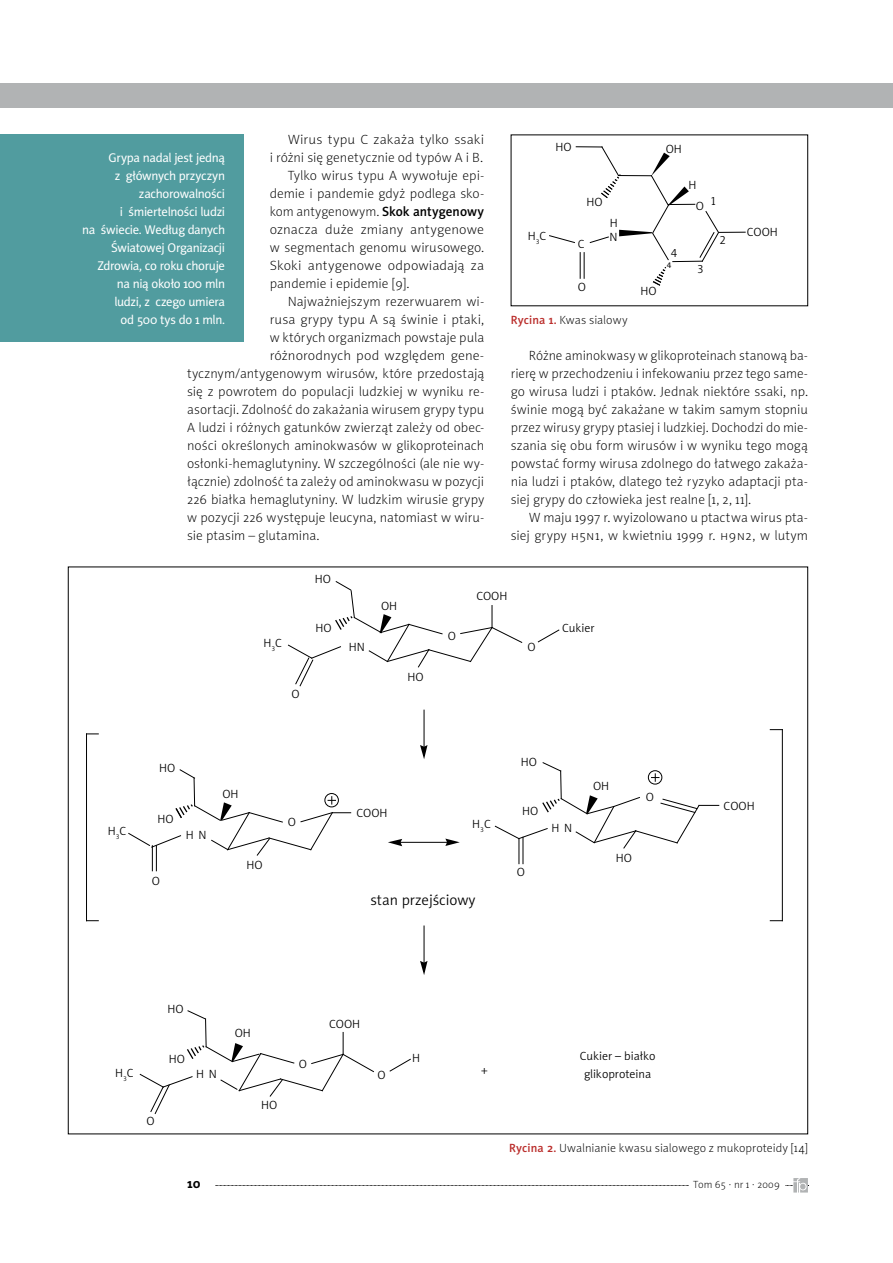
<style>
.page{position:relative;width:893px;height:1263px;background:#fff}
.page>*{position:absolute;margin:0;border:0;box-sizing:border-box;transform-origin:0 0}
.t1{font:15px "Naomi Sans EFN Light";color:#000}
.t2{font:13.5px/18px "Naomi Sans EFN Thin";letter-spacing:.005em;color:#000;text-align:justify}
.t3{font:700 13.5px "Naomi Sans EFN";color:#000}
.t4{font:12.75px/18px "Naomi Sans EFN";letter-spacing:-.025em;color:#fff;text-align:right}
.t5{font:12px/18px "Naomi Sans EFN Light";color:#000;text-align:center}
.t6{font:12px "Naomi Sans EFN Thin";letter-spacing:.01em;color:#000}
.t7{font:10.5px "Naomi Sans EFN Thin";letter-spacing:.01em;color:#000}
.t8{font:8.4px "Naomi Sans EFN";color:#000}
.s1{font-family:"Naomi Sans EFN Medium"}
.s2{font-family:"Naomi Sans EFN Medium";color:#ba2d2b}
</style>
<div class="page">
<div style="left:0;top:83px;width:893px;height:25px;background:#b1b3b4"></div>
<svg style="left:215px;top:1178px;width:594px;height:14px"></svg>
<svg style="left:549px;top:146px;width:196px;height:140px"></svg>
<svg style="left:128px;top:769px;width:223px;height:102px"></svg>
<svg style="left:389px;top:1058px;width:22px;height:14px"></svg>
<svg style="left:139px;top:1010px;width:235px;height:104px"></svg>
<svg style="left:288px;top:581px;width:234px;height:105px"></svg>
<svg style="left:538px;top:629px;width:22px;height:14px"></svg>
<svg style="left:495px;top:762px;width:224px;height:102px"></svg>
<svg style="left:388px;top:838px;width:72px;height:8px"></svg>
<hr style="left:86px;top:734px;width:1px;height:187px;background:#000">
<svg style="left:770px;top:729px;width:12px;height:1px"></svg>
<hr style="left:782px;top:730px;width:1px;height:191px;background:#000">
<svg style="left:770px;top:920px;width:12px;height:1px"></svg>
<hr style="left:394px;top:842px;width:60px;height:1px;background:#000">
<svg style="left:420px;top:961px;width:7px;height:14px"></svg>
<hr style="left:424px;top:925px;width:1px;height:47px;background:#000">
<svg style="left:420px;top:745px;width:7px;height:14px"></svg>
<hr style="left:424px;top:710px;width:1px;height:46px;background:#000">
<div style="left:0;top:135px;width:243px;height:207px;background:#519c9f"></div>
<p class="t2" style="left:288px;top:131px;width:198px">Wirus typu C zakaża tylko ssaki</p>
<p class="t2" style="left:270px;top:149px;width:215px">i różni się genetycznie od typów A i B.</p>
<p class="t2" style="left:288px;top:167px;width:198px">Tylko wirus typu A wywołuje epi-</p>
<p class="t2" style="left:270px;top:185px;width:216px">demie i pandemie gdyż podlega sko-</p>
<p class="t2" style="left:270px;top:203px;width:216px">kom antygenowym. <span class="s1">Skok antygenowy</span></p>
<p class="t2" style="left:270px;top:221px;width:216px">oznacza duże zmiany antygenowe</p>
<p class="t2" style="left:270px;top:239px;width:216px">w segmentach genomu wirusowego.</p>
<p class="t2" style="left:270px;top:257px;width:216px">Skoki antygenowe odpowiadają za</p>
<p class="t2" style="left:270px;top:275px;width:141px">pandemie i epidemie [9].</p>
<p class="t2" style="left:288px;top:293px;width:198px">Najważniejszym rezerwuarem wi-</p>
<p class="t2" style="left:270px;top:311px;width:216px">rusa grypy typu A są świnie i ptaki,</p>
<p class="t2" style="left:270px;top:329px;width:216px">w których organizmach powstaje pula</p>
<p class="t2" style="left:270px;top:347px;width:216px">różnorodnych pod względem gene-</p>
<p class="t2" style="left:187px;top:365px;width:299px">tycznym/antygenowym wirusów, które przedostają</p>
<p class="t2" style="left:187px;top:383px;width:299px">się z powrotem do populacji ludzkiej w wyniku re-</p>
<p class="t2" style="left:187px;top:401px;width:299px">asortacji. Zdolność do zakażania wirusem grypy typu</p>
<p class="t2" style="left:187px;top:419px;width:299px">A ludzi i różnych gatunków zwierząt zależy od obec-</p>
<p class="t2" style="left:187px;top:437px;width:299px">ności określonych aminokwasów w glikoproteinach</p>
<p class="t2" style="left:187px;top:455px;width:299px">osłonki-hemaglutyniny. W szczególności (ale nie wy-</p>
<p class="t2" style="left:187px;top:473px;width:299px">łącznie) zdolność ta zależy od aminokwasu w pozycji</p>
<p class="t2" style="left:187px;top:491px;width:299px">226 białka hemaglutyniny. W ludzkim wirusie grypy</p>
<p class="t2" style="left:187px;top:509px;width:299px">w pozycji 226 występuje leucyna, natomiast w wiru-</p>
<p class="t2" style="left:187px;top:527px;width:134px">sie ptasim – glutamina.</p>
<p class="t4" style="left:82px;top:149px;width:144px">Grypa nadal jest jedną<br>z głównych przyczyn zachorowalności<br>i śmiertelności ludzi<br>na świecie. Według danych<br>Światowej Organizacji<br>Zdrowia, co roku choruje na nią około 100 mln<br>ludzi, z czego umiera<br>od 500 tys do 1 mln.</p>
<p class="t5" style="left:315px;top:570px;width:18px">HO</p>
<p class="t5" style="left:555px;top:138px;width:18px">HO</p>
<p class="t5" style="left:666px;top:140px;width:18px">OH</p>
<p class="t5" style="left:528px;top:227px;width:20px">H<sub>3</sub>C</p>
<p class="t5" style="left:586px;top:193px;width:18px">HO</p>
<p class="t5" style="left:578px;top:235px;width:8px">C</p>
<p class="t5" style="left:578px;top:278px;width:10px">O</p>
<p class="t5" style="left:610px;top:214px;width:9px">H</p>
<p class="t5" style="left:609px;top:228px;width:10px">N</p>
<p class="t6" style="left:511px;top:313px;width:118px"><span class="s2">Rycina 1.</span> Kwas sialowy</p>
<p class="t5" style="left:640px;top:282px;width:18px">HO</p>
<p class="t5" style="left:671px;top:243px;width:8px">4</p>
<p class="t8" style="left:667px;top:260px;width:6px">4</p>
<p class="t5" style="left:689px;top:176px;width:9px">H</p>
<p class="t5" style="left:696px;top:197px;width:10px">O</p>
<p class="t5" style="left:710px;top:192px;width:8px">1</p>
<p class="t5" style="left:697px;top:260px;width:8px">3</p>
<p class="t5" style="left:719px;top:231px;width:8px">2</p>
<p class="t5" style="left:747px;top:223px;width:33px">COOH</p>
<p class="t2" style="left:511px;top:347px;width:299px;text-indent:18px">Różne aminokwasy w glikoproteinach stanową ba&shy;rierę w przechodzeniu i infekowaniu przez tego same&shy;go wirusa ludzi i ptaków. Jednak niektóre ssaki, np. świnie mogą być zakażane w takim samym stopniu przez wirusy grypy ptasiej i ludzkiej. Dochodzi do mie&shy;szania się obu form wirusów i w wyniku tego mogą powstać formy wirusa zdolnego do łatwego zakaża&shy;nia ludzi i ptaków, dlatego też ryzyko adaptacji pta&shy;siej grypy do człowieka jest realne [1, 2, 11].</p>
<p class="t2" style="left:511px;top:509px;width:299px;text-align:right">W maju 1997 r. wyizolowano u ptactwa wirus pta&shy;siej grypy h5n1, w kwietniu 1999 r. h9n2, w lutym</p>
<p class="t5" style="left:108px;top:822px;width:20px">H<sub>3</sub>C</p>
<p class="t5" style="left:263px;top:634px;width:20px">H<sub>3</sub>C</p>
<p class="t5" style="left:291px;top:685px;width:10px">O</p>
<p class="t5" style="left:315px;top:619px;width:18px">HO</p>
<p class="t5" style="left:349px;top:637px;width:17px">HN</p>
<p class="t5" style="left:381px;top:597px;width:18px">OH</p>
<p class="t5" style="left:407px;top:668px;width:18px">HO</p>
<p class="t5" style="left:448px;top:627px;width:10px">O</p>
<p class="t5" style="left:476px;top:587px;width:33px">COOH</p>
<p class="t5" style="left:527px;top:638px;width:10px">O</p>
<p class="t5" style="left:562px;top:619px;width:34px">Cukier</p>
<p class="t5" style="left:159px;top:759px;width:18px">HO</p>
<p class="t5" style="left:158px;top:810px;width:18px">HO</p>
<p class="t5" style="left:186px;top:826px;width:22px">H N</p>
<p class="t5" style="left:152px;top:872px;width:10px">O</p>
<p class="t5" style="left:222px;top:785px;width:18px">OH</p>
<p class="t5" style="left:247px;top:856px;width:18px">HO</p>
<p class="t5" style="left:288px;top:813px;width:10px">O</p>
<p class="t5" style="left:356px;top:804px;width:33px">COOH</p>
<p class="t5" style="left:472px;top:815px;width:20px">H<sub>3</sub>C</p>
<p class="t1" style="left:370px;top:891px;width:107px">stan przejściowy</p>
<p class="t5" style="left:521px;top:753px;width:18px">HO</p>
<p class="t5" style="left:522px;top:802px;width:18px">HO</p>
<p class="t5" style="left:517px;top:863px;width:10px">O</p>
<p class="t5" style="left:551px;top:819px;width:22px">H N</p>
<p class="t5" style="left:593px;top:777px;width:18px">OH</p>
<p class="t5" style="left:646px;top:788px;width:10px">O</p>
<p class="t5" style="left:616px;top:849px;width:18px">HO</p>
<p class="t5" style="left:724px;top:797px;width:33px">COOH</p>
<p class="t5" style="left:115px;top:1064px;width:20px">H<sub>3</sub>C</p>
<p class="t5" style="left:146px;top:1112px;width:10px">O</p>
<p class="t5" style="left:167px;top:1000px;width:18px">HO</p>
<p class="t5" style="left:169px;top:1050px;width:18px">HO</p>
<p class="t5" style="left:196px;top:1065px;width:22px">H N</p>
<p class="t5" style="left:235px;top:1024px;width:18px">OH</p>
<p class="t5" style="left:261px;top:1096px;width:18px">HO</p>
<p class="t5" style="left:299px;top:1055px;width:10px">O</p>
<p class="t5" style="left:329px;top:1015px;width:33px">COOH</p>
<p class="t5" style="left:377px;top:1066px;width:10px">O</p>
<p class="t5" style="left:412px;top:1049px;width:9px">H</p>
<p class="t5" style="left:481px;top:1061px;width:8px">+</p>
<p class="t5" style="left:580px;top:1047px;width:77px">Cukier – białko glikoproteina</p>
<p class="t6" style="left:509px;top:1141px;width:300px"><span class="s2">Rycina 2.</span> Uwalnianie kwasu sialowego z mukoproteidy [14]</p>
<p class="t3" style="left:187px;top:1176px;width:15px">10</p>
<p class="t7" style="left:693px;top:1179px;width:88px">Tom 65 · nr 1 · 2009</p>
</div>
